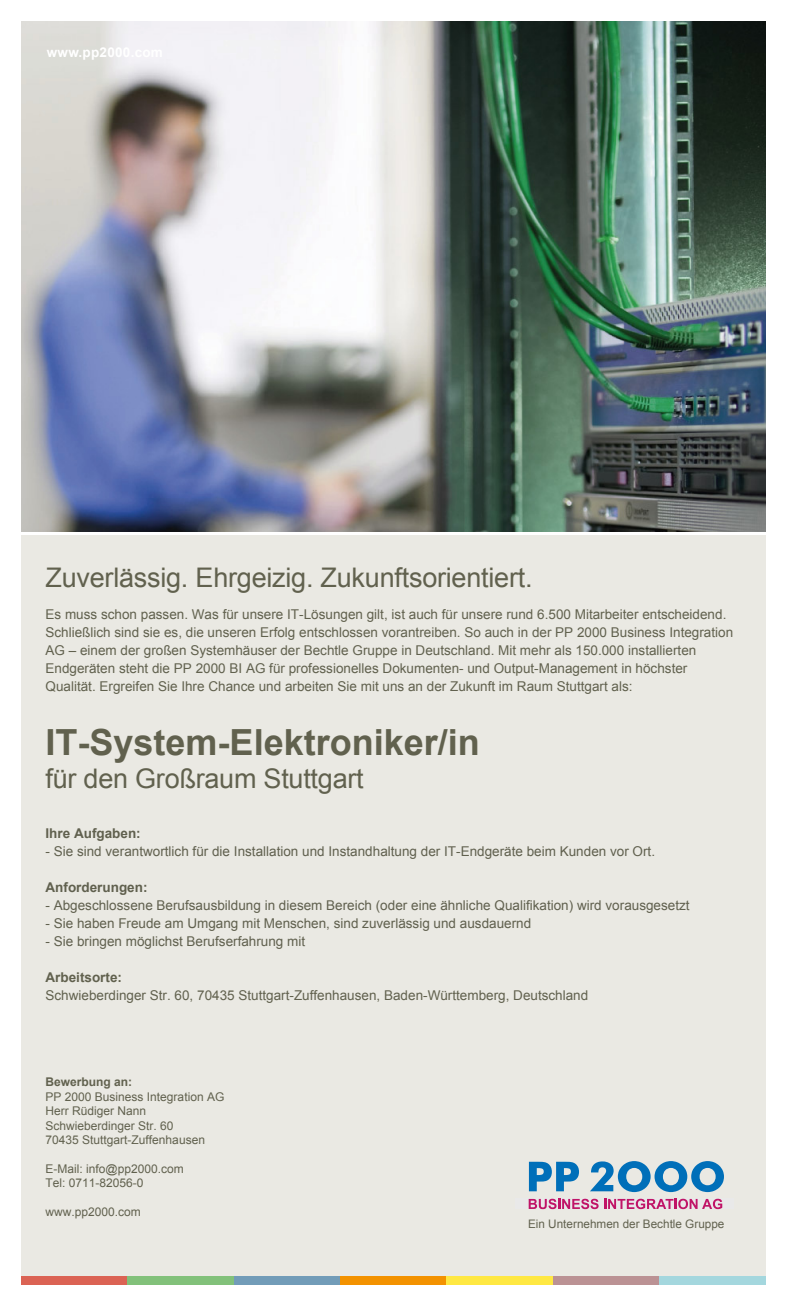
<style>
.page{position:relative;width:787px;height:1306px;background:#fff}
.page>*{position:absolute;margin:0;border:0;box-sizing:border-box;transform-origin:0 0}
.t1{font:700 36px "Arial";color:#61614e}
.t2{font:27px "Arial";letter-spacing:-.01em;color:#61614e}
.t3{font:13.5px/18px "Arial";color:#61614e}
.t4{font:13.5px "Arial";color:#60604e}
.t5{font:700 13.5px "Arial";color:#60604e}
.t6{font:700 13.5px "Arial";letter-spacing:.02em;color:#fff}
.t7{font:700 13.5px "Arial";color:#61614e}
.t8{font:12px/14.4px "Arial";color:#61614e}
.t9{font:700 12px "Arial";color:#61614e}
.t10{font:11.7px "Arial";color:#61614e}
</style>
<div class="page">
<div style="left:21px;top:535px;width:744px;height:749px;background:#eae9e3"></div>
<div style="left:21px;top:1276px;width:107px;height:8px;background:#db6354"></div>
<div style="left:128px;top:1276px;width:106px;height:8px;background:#82c17a"></div>
<div style="left:234px;top:1276px;width:106px;height:8px;background:#729cb8"></div>
<div style="left:340px;top:1276px;width:106px;height:8px;background:#f39200"></div>
<div style="left:446px;top:1276px;width:107px;height:8px;background:#ffe843"></div>
<div style="left:553px;top:1276px;width:106px;height:8px;background:#bb9294"></div>
<div style="left:659px;top:1276px;width:106px;height:8px;background:#a4d7de"></div>
<svg style="left:529px;top:1161px;width:50px;height:30px"></svg>
<svg style="left:590px;top:1161px;width:134px;height:31px"></svg>
<div style="left:515px;top:1198px;width:219px;height:10px;background:#e9e9e9"></div>
<svg style="left:528px;top:1198px;width:70px;height:11px"></svg>
<svg style="left:604px;top:1198px;width:118px;height:11px"></svg>
<img style="left:21px;top:21px;width:744px;height:510px">
<p class="t6" style="left:47px;top:43px;width:118px">www.pp2000.com</p>
<h2 class="t2" style="left:46px;top:559px;width:488px">Zuverlässig. Ehrgeizig. Zukunftsorientiert.</h2>
<p class="t3" style="left:46px;top:605px;width:689px">Es muss schon passen. Was für unsere IT-Lösungen gilt, ist auch für unsere rund 6.500 Mitarbeiter entscheidend.<br>Schließlich sind sie es, die unseren Erfolg entschlossen vorantreiben. So auch in der PP 2000 Business Integration AG – einem der großen Systemhäuser der Bechtle Gruppe in Deutschland. Mit mehr als 150.000 installierten Endgeräten steht die PP 2000 BI AG für professionelles Dokumenten- und Output-Management in höchster Qualität. Ergreifen Sie Ihre Chance und arbeiten Sie mit uns an der Zukunft im Raum Stuttgart als:</p>
<h1 class="t1" style="left:46px;top:718px;width:436px">IT-System-Elektroniker/in</h1>
<h2 class="t2" style="left:46px;top:760px;width:320px">für den Großraum Stuttgart</h2>
<p class="t5" style="left:46px;top:824px;width:97px">Ihre Aufgaben:</p>
<p class="t4" style="left:46px;top:842px;width:611px">- Sie sind verantwortlich für die Installation und Instandhaltung der IT-Endgeräte beim Kunden vor Ort.</p>
<p class="t5" style="left:46px;top:878px;width:103px">Anforderungen:</p>
<p class="t4" style="left:46px;top:896px;width:645px">- Abgeschlossene Berufsausbildung in diesem Bereich (oder eine ähnliche Qualifikation) wird vorausgesetzt</p>
<p class="t4" style="left:46px;top:914px;width:487px">- Sie haben Freude am Umgang mit Menschen, sind zuverlässig und ausdauernd</p>
<p class="t4" style="left:46px;top:932px;width:261px">- Sie bringen möglichst Berufserfahrung mit</p>
<p class="t7" style="left:46px;top:968px;width:78px">Arbeitsorte:</p>
<p class="t3" style="left:46px;top:986px;width:544px">Schwieberdinger Str. 60, 70435 Stuttgart-Zuffenhausen, Baden-Württemberg, Deutschland</p>
<p class="t9" style="left:46px;top:1074px;width:88px">Bewerbung an:</p>
<p class="t8" style="left:46px;top:1089px;width:180px">PP 2000 Business Integration AG<br>Herr Rüdiger Nann<br>Schwieberdinger Str. 60<br>70435 Stuttgart-Zuffenhausen</p>
<p class="t8" style="left:46px;top:1161px;width:140px">E-Mail: info@pp2000.com<br>Tel: 0711-82056-0</p>
<p class="t8" style="left:46px;top:1204px;width:97px">www.pp2000.com</p>
<p class="t10" style="left:528px;top:1216px;width:198px">Ein Unternehmen der Bechtle Gruppe</p>
</div>
